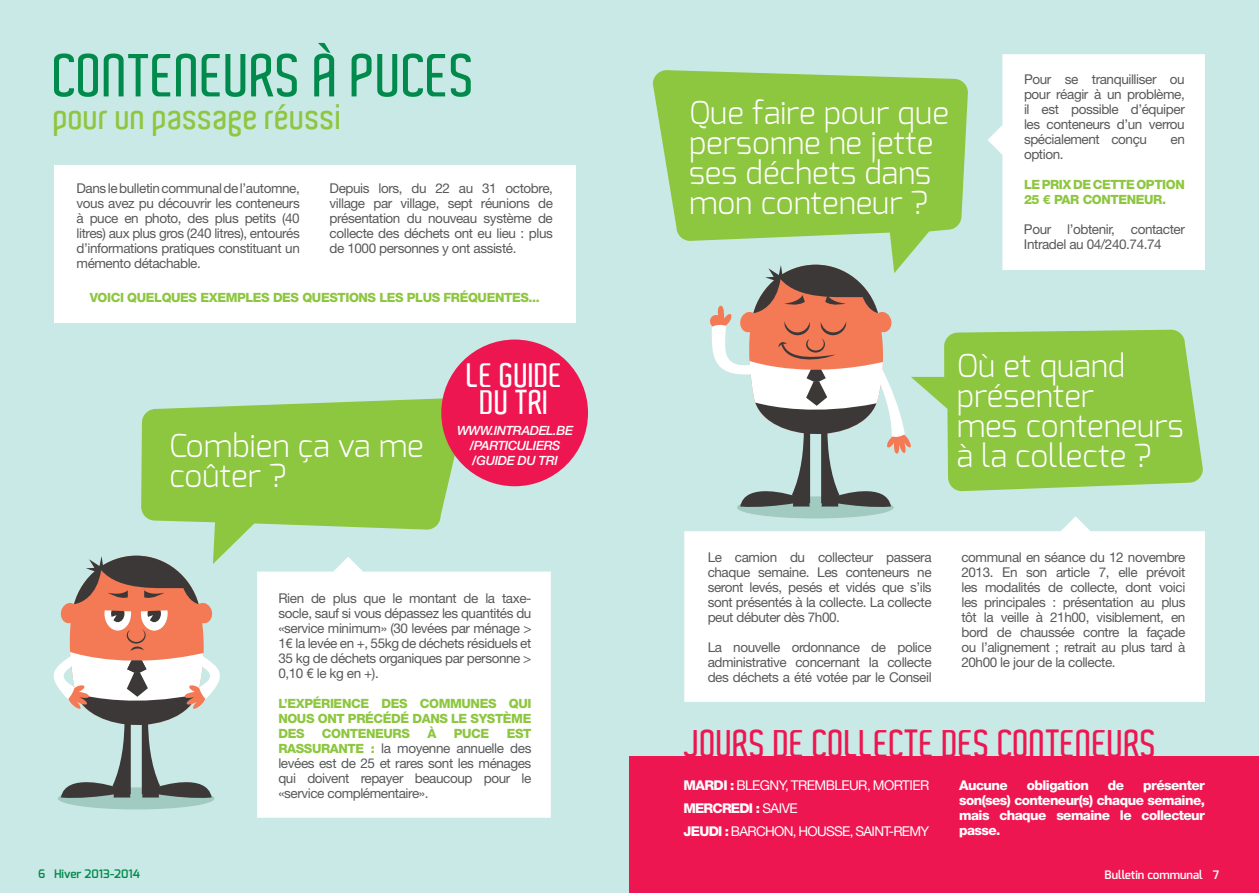
<style>
.page{position:relative;width:1259px;height:893px;background:#c9e9e6}
.page>*{position:absolute;margin:0;border:0;box-sizing:border-box;transform-origin:0 0}
.t1{font:600 58.5px "Aldo";color:#008a4b}
.t2{font:600 37.5px "Aldo";color:#ed1651}
.t3{font:600 34.5px "Aldo";color:#8dc63f}
.t4{font:600 33px/27px "Aldo";color:#fff;text-align:center}
.t5{font:300 31.5px/30px "Exo";color:#fff}
.t6{font:13.5px/15px "Helvetica Neue";letter-spacing:-.03em;color:#58595b;text-align:justify}
.t7{font:800 13.5px/15px "Helvetica Neue";letter-spacing:-.04em;color:#fff;text-align:justify}
.t8{font:13.5px/22.5px "Helvetica Neue";letter-spacing:-.05em;color:#fff}
.t9{font:800 12.75px "Helvetica Neue";letter-spacing:-.03em;color:#8dc63f}
.t10{font:italic 500 12.75px/15px "Helvetica Neue";letter-spacing:-.03em;color:#fff}
.t11{font:600 11.7px "Exo";color:#fff}
.t12{font:600 11.7px "Exo";color:#008a4b}
.s1{font-weight:800;font-size:12.75px;color:#8dc63f}
.s2{font-weight:800}
</style>
<div class="page">
<div style="left:629px;top:757px;width:630px;height:136px;background:#ed1651"></div>
<svg style="left:684px;top:516px;width:521px;height:186px;background:#fafdfc"></svg>
<div style="left:988px;top:54px;width:217px;height:216px;background:#fff"></div>
<div style="left:54px;top:165px;width:521px;height:158px;background:#fff"></div>
<div style="left:257px;top:564px;width:294px;height:254px;background:#fff"></div>
<svg style="left:141px;top:398px;width:319px;height:166px;fill:#8dc63f"></svg>
<div style="left:58px;top:787px;width:156px;height:22px;background:#a1cac1;border-radius:50%"></div>
<svg style="left:53px;top:556px;width:177px;height:243px"></svg>
<svg style="left:653px;top:70px;width:315px;height:195px;fill:#8dc63f"></svg>
<svg style="left:912px;top:330px;width:291px;height:161px;fill:#8dc63f"></svg>
<div style="left:737px;top:496px;width:156px;height:22px;background:#a1cac1;border-radius:50%"></div>
<svg style="left:710px;top:265px;width:202px;height:243px"></svg>
<div style="left:441px;top:340px;width:147px;height:146px;background:#ed1651;border-radius:50%"></div>
<h1 class="t1" style="left:54px;top:43px;width:26px">CONTENEURS</h1>
<h1 class="t1" style="left:314px;top:43px;width:164px">À PUCES</h1>
<h3 class="t3" style="left:54px;top:98px;width:290px">POUR UN PASSAGE RÉUSSI</h3>
<p class="t6" style="left:77px;top:181px;width:225px">Dans le bulletin communal de l’automne, vous avez pu découvrir les conteneurs à puce en photo, des plus petits (40 litres) aux plus gros (240 litres), entourés d’informations pratiques constituant un mémento détachable.</p>
<p class="t6" style="left:330px;top:181px;width:225px">Depuis lors, du 22 au 31 octobre, village par village, sept réunions de présentation du nouveau système de collecte des déchets ont eu lieu : plus de 1000 personnes y ont assisté.</p>
<p class="t9" style="left:90px;top:289px;width:57px">VOICI QUEL</p>
<p class="t9" style="left:162px;top:289px;width:19px">QUES</p>
<p class="t9" style="left:200px;top:289px;width:27px">EXEMPLES</p>
<p class="t9" style="left:273px;top:289px;width:10px">DES</p>
<p class="t9" style="left:302px;top:289px;width:19px">QUESTIONS</p>
<p class="t9" style="left:379px;top:289px;width:9px">LES</p>
<p class="t9" style="left:407px;top:289px;width:10px">PLUS</p>
<p class="t9" style="left:443px;top:289px;width:44px">FRÉQUENTES</p>
<p class="t9" style="left:528px;top:289px;width:13px">...</p>
<h3 class="t5" style="left:169px;top:431px;width:256px">Combien ça va me coûter ?</h3>
<h3 class="t4" style="left:467px;top:362px;width:61px">LE GUIDE<br>DU TRI</h3>
<p class="t10" style="left:470px;top:423px;width:105px;text-indent:-12px">WWW.INTRADEL.BE /PARTIC ULIERS /GUIDE</p>
<p class="t10" style="left:517px;top:453px;width:29px">DU TRI</p>
<p class="t6" style="left:278px;top:590px;width:255px">Rien de plus que le montant de la taxe&shy;socle, sauf si vous dépassez les quantités du «service minimum» (30 levées par ménage &gt; 1€ la levée en +, 55kg de déchets résiduels et 35 kg de déchets organiques par personne &gt; 0,10 € le kg en +).</p>
<p class="t9" style="left:278px;top:696px;width:51px">L’EXPÉRIEN</p>
<p class="t9" style="left:351px;top:696px;width:40px">CE DES</p>
<p class="t9" style="left:420px;top:696px;width:20px">COMMUNES</p>
<p class="t9" style="left:509px;top:696px;width:17px">QUI</p>
<p class="t9" style="left:278px;top:711px;width:10px">NOUS</p>
<p class="t9" style="left:318px;top:711px;width:10px">ONT</p>
<p class="t9" style="left:348px;top:711px;width:75px">PRÉCÉDÉ DANS</p>
<p class="t9" style="left:451px;top:711px;width:29px">LE SYST</p>
<p class="t9" style="left:503px;top:711px;width:19px">ÈME</p>
<p class="t9" style="left:278px;top:726px;width:10px">DES</p>
<p class="t9" style="left:322px;top:726px;width:19px">CONTENEURS</p>
<p class="t9" style="left:427px;top:726px;width:10px">À</p>
<p class="t9" style="left:454px;top:726px;width:36px">PUCE</p>
<p class="t9" style="left:507px;top:726px;width:9px">EST</p>
<p class="t9" style="left:278px;top:741px;width:10px">RASSURANTE</p>
<p class="t6" style="left:278px;top:740px;width:255px;text-indent:93px"><span class="s1">:</span> la moyenne annuelle des levées est de 25 et rares sont les ménages qui doivent repayer beaucoup pour le «service complémentaire».</p>
<h3 class="t5" style="left:689px;top:98px;width:261px">Que faire pour que personne ne jette ses déchets dans mon conteneur ?</h3>
<p class="t6" style="left:1024px;top:72px;width:162px">Pour se tranquilliser ou pour réagir à un problème, il est possible d’équiper les conteneurs d’un verrou spécialement conçu</p>
<p class="t6" style="left:1170px;top:132px;width:16px">en</p>
<p class="t6" style="left:1024px;top:147px;width:41px">option.</p>
<p class="t9" style="left:1024px;top:177px;width:87px">LEPRIX DE CETTE</p>
<p class="t9" style="left:1136px;top:177px;width:9px">OPTION</p>
<p class="t9" style="left:1024px;top:192px;width:40px">25 € PAR</p>
<p class="t9" style="left:1082px;top:192px;width:20px">CONTENEUR</p>
<p class="t9" style="left:1162px;top:192px;width:6px">.</p>
<p class="t6" style="left:1024px;top:222px;width:162px">Pour l’obtenir, contacter<br>Intradel au 04/240.74.74</p>
<h3 class="t5" style="left:956px;top:350px;width:228px">Où et quand présenter<br>mes conteneurs à la collecte ?</h3>
<p class="t6" style="left:707px;top:549px;width:225px">Le camion du collecteur passera chaque semaine. Les conteneurs ne seront levés, pesés et vidés que s’ils sont présentés à la collecte. La collecte peut débuter dès 7h00.</p>
<p class="t6" style="left:707px;top:639px;width:225px">La nouvelle ordonnance de police administrative concernant la collecte des déchets a été votée par le Conseil</p>
<p class="t6" style="left:961px;top:549px;width:225px">communal en séance du 12 novembre 2013. En son article 7, elle prévoit les modalités de collecte, dont voici les principales : présentation au plus tôt la veille à 21h00, visiblement, en bord de chaussée contre la façade ou l’alignement ; retrait au plus tard à 20h00 le jour de la collecte.</p>
<h2 class="t2" style="left:684px;top:723px;width:475px">JOURS DE COLLECTE DES CONTENEURS</h2>
<p class="t7" style="left:959px;top:778px;width:247px;text-indent:184px">PRÉSENTER SON(SES) CONTENEUR(S) CHAQUE SEMAINE, MAIS CHAQUE SEMAINE LE COLLECTEUR PASSE.</p>
<p class="t8" style="left:683px;top:774px;width:247px"><span class="s2">MARDI :</span> BLEGNY, TREMBLEUR, MORTIER<br><span class="s2">MERCREDI :</span> SAIVE<br><span class="s2">JEUDI :</span> BARCHON, HOUSSE, SAINT-REMY</p>
<p class="t7" style="left:959px;top:778px;width:50px">AUCUNE</p>
<p class="t7" style="left:1026px;top:778px;width:64px">OBLIGATION</p>
<p class="t7" style="left:1108px;top:778px;width:18px">DE</p>
<p class="t12" style="left:38px;top:866px;width:103px">6 Hiver 2013-2014</p>
<p class="t11" style="left:1104px;top:867px;width:116px">Bulletin communal 7</p>
</div>
